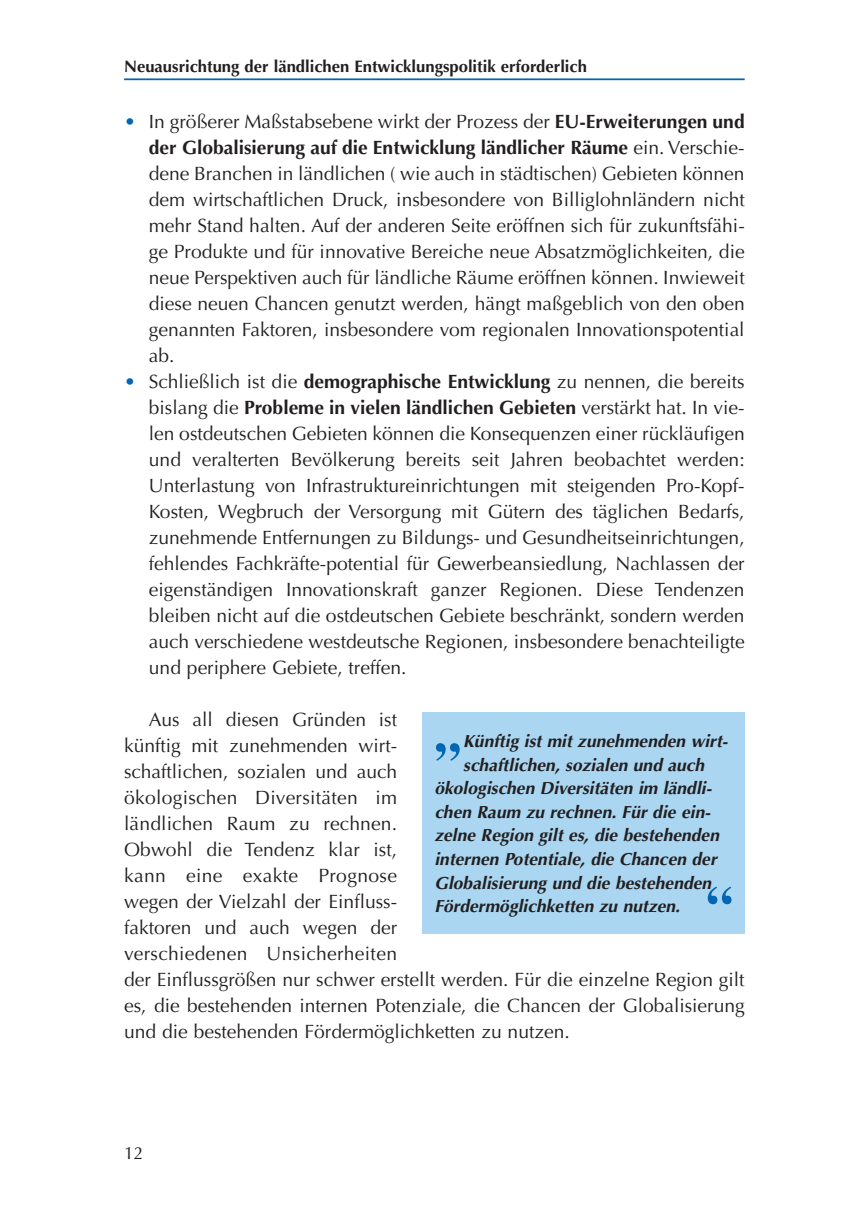
<style>
.page{position:relative;width:844px;height:1216px;background:#fff}
.page>*{position:absolute;margin:0;border:0;box-sizing:border-box;transform-origin:0 0}
.t1{font:700 52.5px "Times";color:#0166b3}
.t2{font:19.25px/26.1px "Optima";color:#231f20;text-align:justify}
.t3{font:italic 700 17.5px "Optima";color:#231f20}
.t4{font:17.5px "Optima";color:#231f20}
.t5{font:700 16.62px "Optima";color:#231f20}
.s1{color:#0166b3}
.s2{font-weight:700}
</style>
<div class="page">
<hr style="left:124px;top:78px;width:620px;height:2px;background:#0166b3">
<div style="left:422px;top:712px;width:322px;height:221px;background:#aad6f2"></div>
<p class="t5" style="left:124px;top:56px;width:464px">Neuausrichtung der ländlichen Entwicklungspolitik erforderlich</p>
<p class="t2" style="left:149px;top:108px;width:597px;text-indent:-25px"><span class="s1">•</span> In größerer Maßstabsebene wirkt der Prozess der <span class="s2">EU-Erweiterungen und der Globalisierung auf die Entwicklung ländlicher Räume</span> ein. Verschie&shy;dene Branchen in ländlichen ( wie auch in städtischen) Gebieten können dem wirtschaftlichen Druck, insbesondere von Billiglohnländern nicht mehr Stand halten. Auf der anderen Seite eröffnen sich für zukunftsfähi&shy;ge Produkte und für innovative Bereiche neue Absatzmöglichkeiten, die neue Perspektiven auch für ländliche Räume eröffnen können. Inwieweit diese neuen Chancen genutzt werden, hängt maßgeblich von den oben genannten Faktoren, insbesondere vom regionalen Innovationspotential ab.</p>
<p class="t2" style="left:149px;top:368px;width:597px;text-indent:-25px"><span class="s1">•</span> Schließlich ist die <span class="s2">demographische Entwicklung</span> zu nennen, die bereits bislang die <span class="s2">Probleme in vielen ländlichen Gebieten</span> verstärkt hat. In vie&shy;len ostdeutschen Gebieten können die Konsequenzen einer rückläufigen und veralterten Bevölkerung bereits seit Jahren beobachtet werden:<br>Unterlastung von Infrastruktureinrichtungen mit steigenden Pro-Kopf-Kosten, Wegbruch der Versorgung mit Gütern des täglichen Bedarfs, zunehmende Entfernungen zu Bildungs- und Gesundheitseinrichtungen, fehlendes Fachkräfte-potential für Gewerbeansiedlung, Nachlassen der eigenständigen Innovationskraft ganzer Regionen. Diese Tendenzen bleiben nicht auf die ostdeutschen Gebiete beschränkt, sondern werden auch verschiedene westdeutsche Regionen, insbesondere benachteiligte und periphere Gebiete, treffen.</p>
<p class="t2" style="left:124px;top:706px;width:622px;text-align:left;text-indent:25px">Aus all diesen Gründen ist<br>künftig mit zunehmenden wirt-<br>schaftlichen, sozialen und auch<br>ökologischen Diversitäten im<br>ländlichen Raum zu rechnen.<br>Obwohl die Tendenz klar ist,<br>kann eine exakte Prognose<br>wegen der Vielzahl der Einfluss-<br>faktoren und auch wegen der<br>verschiedenen Unsicherheiten<br>der Einflussgrößen nur schwer erstellt werden. Für die einzelne Region gilt es, die bestehenden internen Potenziale, die Chancen der Globalisierung und die bestehenden Fördermöglichketten zu nutzen.</p>
<p class="t3" style="left:463px;top:730px;width:266px">Künftig ist mit zunehmenden wirt-</p>
<p class="t3" style="left:463px;top:754px;width:242px">schaftlichen, sozialen und auch</p>
<p class="t3" style="left:434px;top:778px;width:279px">ökologischen Diversitäten im ländli-</p>
<p class="t3" style="left:434px;top:801px;width:277px">chen Raum zu rechnen. Für die ein-</p>
<p class="t3" style="left:434px;top:825px;width:286px">zelne Region gilt es, die bestehenden</p>
<p class="t3" style="left:434px;top:849px;width:284px">internen Potentiale, die Chancen der</p>
<p class="t3" style="left:434px;top:872px;width:278px">Globalisierung und die bestehenden</p>
<p class="t3" style="left:434px;top:896px;width:247px">Fördermöglichketten zu nutzen.</p>
<h1 class="t1" style="left:434px;top:683px;width:28px">„</h1>
<h1 class="t1" style="left:705px;top:854px;width:28px">“</h1>
<p class="t4" style="left:124px;top:1143px;width:21px">12</p>
</div>
